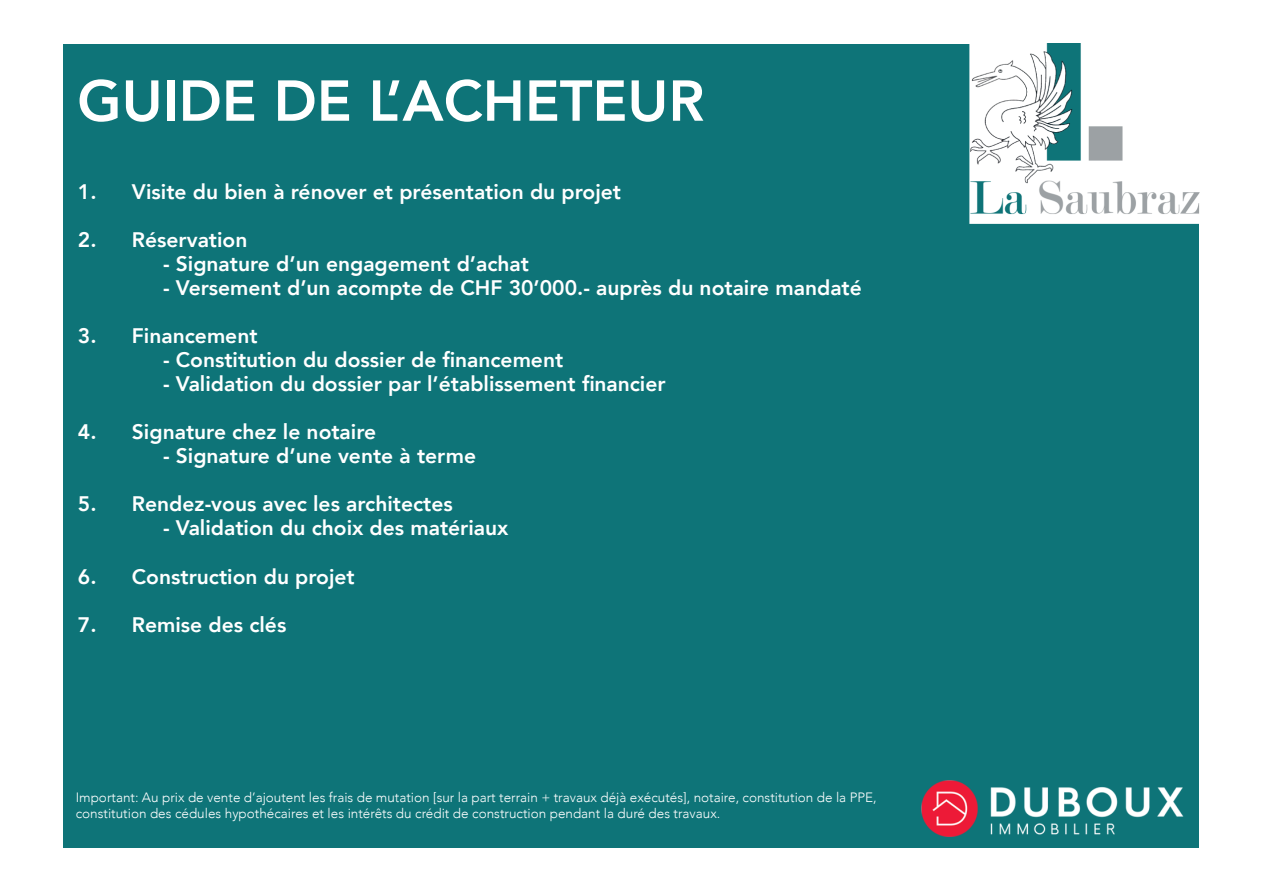
<style>
.page{position:relative;width:1263px;height:893px;background:#fff}
.page>*{position:absolute;margin:0;border:0;box-sizing:border-box;transform-origin:0 0}
.t1{font:800 57px "Avenir";color:#fff}
.t2{font:800 21px "Avenir";color:#fff}
.t3{font:300 13.5px/16.2px "Avenir";color:#fff}
</style>
<div class="page">
<div style="left:63px;top:44px;width:1135px;height:803px;background:#0e7478"></div>
<img style="left:915px;top:780px;width:273px;height:68px">
<img style="left:969px;top:44px;width:230px;height:180px">
<h1 class="t1" style="left:77px;top:57px;width:629px">GUIDE DE L’ACHETEUR</h1>
<p class="t2" style="left:78px;top:176px;width:545px">1. Visite du bien à rénover et présentation du projet</p>
<p class="t2" style="left:78px;top:224px;width:171px">2. Réservation</p>
<p class="t2" style="left:163px;top:248px;width:368px">- Signature d’un engagement d’achat</p>
<p class="t2" style="left:163px;top:272px;width:700px">- Versement d’un acompte de CHF 30’000.- auprès du notaire mandaté</p>
<p class="t2" style="left:78px;top:320px;width:181px">3. Financement</p>
<p class="t2" style="left:163px;top:344px;width:402px">- Constitution du dossier de financement</p>
<p class="t2" style="left:163px;top:368px;width:504px">- Validation du dossier par l’établissement financier</p>
<p class="t2" style="left:78px;top:416px;width:300px">4. Signature chez le notaire</p>
<p class="t2" style="left:163px;top:440px;width:315px">- Signature d’une vente à terme</p>
<p class="t2" style="left:78px;top:488px;width:376px">5. Rendez-vous avec les architectes</p>
<p class="t2" style="left:163px;top:512px;width:347px">- Validation du choix des matériaux</p>
<p class="t2" style="left:78px;top:560px;width:278px">6. Construction du projet</p>
<p class="t2" style="left:78px;top:608px;width:210px">7. Remise des clés</p>
<p class="t3" style="left:76px;top:789px;width:802px">Important: Au prix de vente d’ajoutent les frais de mutation [sur la part terrain + travaux déjà exécutés], notaire, constitution de la PPE, constitution des cédules hypothécaires et les intérêts du crédit de construction pendant la duré des travaux.</p>
</div>
